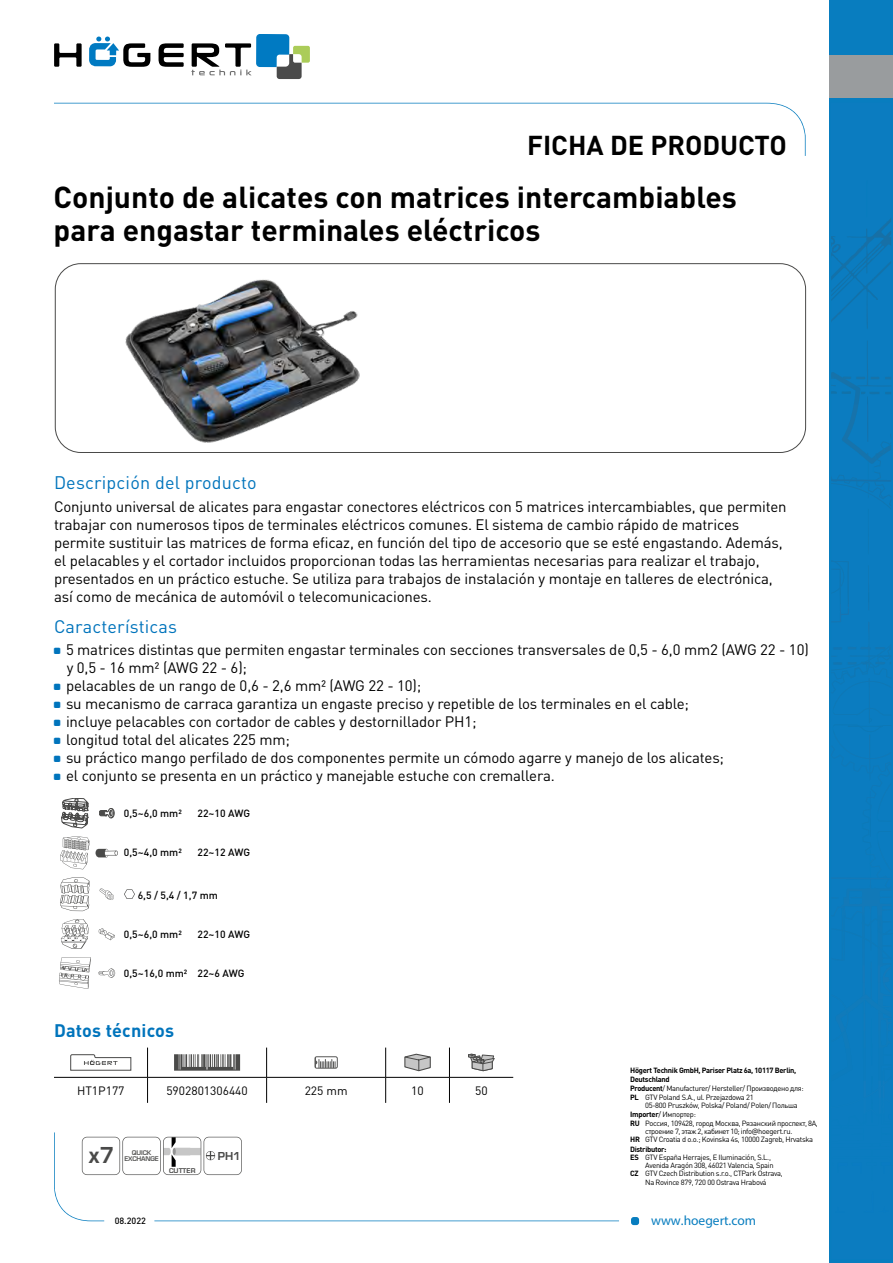
<style>
.page{position:relative;width:893px;height:1263px;background:#fff}
.page>*{position:absolute;margin:0;border:0;box-sizing:border-box;transform-origin:0 0}
.t1{font:700 30px/33px "DIN Pro";color:#000}
.t2{font:700 27px "DIN Pro";color:#000}
.t3{font:700 21.3px "Euromode";color:#4a4a49}
.t4{font:18px "DIN Pro";letter-spacing:.01em;color:#0074bc}
.t5{font:700 18px "DIN Pro";letter-spacing:.01em;color:#0074bc}
.t6{font:15px/18px "DIN Pro";letter-spacing:-.01em;color:#000}
.t7{font:13.5px "Myriad Pro";color:#087dbf}
.t8{font:12px "DIN Pro";color:#000}
.t9{font:700 10.65px "Euromode";color:#4a4a49}
.t10{font:500 10.35px "DIN Pro";color:#000}
.t11{font:500 9px "DIN Pro";color:#000}
.t12{font:7.5px/8.2px "DIN Pro";letter-spacing:-.04em;color:#000}
.t13{font:700 7.5px/8.2px "DIN Pro";letter-spacing:-.04em;color:#000}
.t14{font:700 6.3px/6.8px "Euromode";letter-spacing:-.025em;color:#575756;text-align:center}
.t15{font:700 6.3px "Euromode";color:#4a4a49;scale:1.05 1}
.s1{font-weight:700}
.s2{font-family:"Open Sans"}
</style>
<div class="page">
<svg style="left:54px;top:43px;width:28px;height:24px"></svg>
<svg style="left:159px;top:43px;width:25px;height:24px"></svg>
<svg style="left:89px;top:37px;width:61px;height:30px"></svg>
<svg style="left:191px;top:34px;width:119px;height:45px"></svg>
<svg style="left:54px;top:103px;width:752px;height:53px"></svg>
<div style="left:631px;top:1217px;width:8px;height:8px;background:#087dbf;border-radius:3px"></div>
<svg style="left:54px;top:1132px;width:565px;height:89px"></svg>
<div style="left:830px;top:0;width:63px;height:1263px;background:#087dbf"></div>
<img style="left:831px;top:273px;width:50px;height:56px">
<img style="left:867px;top:222px;width:24px;height:44px">
<img style="left:831px;top:222px;width:56px;height:42px">
<svg style="left:831px;top:341px;width:60px;height:565px"></svg>
<img style="left:863px;top:906px;width:28px;height:76px">
<img style="left:831px;top:877px;width:60px;height:2px">
<img style="left:848px;top:647px;width:43px;height:3px">
<div style="left:830px;top:56px;width:63px;height:42px;background:#999c9e"></div>
<hr style="left:54px;top:1077px;width:94px;height:1px;background:#000">
<hr style="left:148px;top:1077px;width:119px;height:1px;background:#000">
<svg style="left:147px;top:1077px;width:1px;height:26px"></svg>
<hr style="left:267px;top:1077px;width:119px;height:1px;background:#000">
<svg style="left:266px;top:1077px;width:1px;height:26px"></svg>
<hr style="left:386px;top:1077px;width:63px;height:1px;background:#000">
<svg style="left:385px;top:1077px;width:1px;height:26px"></svg>
<hr style="left:449px;top:1077px;width:64px;height:1px;background:#000">
<svg style="left:449px;top:1077px;width:1px;height:26px"></svg>
<hr style="left:147px;top:1047px;width:1px;height:30px;background:#000">
<hr style="left:266px;top:1047px;width:1px;height:30px;background:#000">
<hr style="left:385px;top:1047px;width:1px;height:30px;background:#000">
<hr style="left:449px;top:1047px;width:1px;height:30px;background:#000">
<svg style="left:70px;top:1054px;width:61px;height:17px"></svg>
<svg style="left:174px;top:1054px;width:66px;height:17px"></svg>
<div style="left:315px;top:1056px;width:23px;height:12px;border:1px solid #575756;border-radius:2px"></div>
<svg style="left:315px;top:1057px;width:21px;height:11px"></svg>
<svg style="left:404px;top:1054px;width:27px;height:17px"></svg>
<svg style="left:468px;top:1054px;width:27px;height:17px"></svg>
<svg style="left:82px;top:1137px;width:160px;height:38px"></svg>
<img style="left:125px;top:279px;width:235px;height:164px">
<div style="left:55px;top:263px;width:751px;height:190px;border:1px solid #4a4a49;border-radius:26px"></div>
<svg style="left:61px;top:798px;width:27px;height:30px"></svg>
<svg style="left:99px;top:808px;width:15px;height:10px"></svg>
<svg style="left:60px;top:836px;width:29px;height:33px"></svg>
<svg style="left:96px;top:849px;width:22px;height:8px"></svg>
<svg style="left:60px;top:877px;width:30px;height:34px"></svg>
<svg style="left:100px;top:888px;width:14px;height:12px"></svg>
<svg style="left:124px;top:889px;width:11px;height:10px"></svg>
<svg style="left:61px;top:919px;width:28px;height:30px"></svg>
<svg style="left:99px;top:928px;width:16px;height:12px"></svg>
<svg style="left:59px;top:957px;width:32px;height:32px"></svg>
<svg style="left:98px;top:969px;width:17px;height:8px"></svg>
<h2 class="t2" style="left:527px;top:126px;width:261px">FICHA DE PRODUCTO</h2>
<h1 class="t1" style="left:54px;top:179px;width:685px">Conjunto de alicates con matrices intercambiables para engastar terminales eléctricos</h1>
<p class="t4" style="left:54px;top:471px;width:204px">Descripción del producto</p>
<p class="t6" style="left:54px;top:497px;width:734px">Conjunto universal de alicates para engastar conectores eléctricos con 5 matrices intercambiables, que permiten trabajar con numerosos tipos de terminales eléctricos comunes. El sistema de cambio rápido de matrices permite sustituir las matrices de forma eficaz, en función del tipo de accesorio que se esté engastando. Además, el pelacables y el cortador incluidos proporcionan todas las herramientas necesarias para realizar el trabajo, presentados en un práctico estuche. Se utiliza para trabajos de instalación y montaje en talleres de electrónica, así como de mecánica de automóvil o telecomunicaciones.</p>
<p class="t4" style="left:54px;top:614px;width:124px">Características</p>
<p class="t6" style="left:66px;top:640px;width:744px">5 matrices distintas que permiten engastar terminales con secciones transversales de 0,5 - 6,0 mm2 (AWG 22 - 10) y 0,5 - 16 mm² (AWG 22 - 6);<br>pelacables de un rango de 0,6 - 2,6 mm² (AWG 22 - 10);<br>su mecanismo de carraca garantiza un engaste preciso y repetible de los terminales en el cable;<br>incluye pelacables con cortador de cables y destornillador PH1;<br>longitud total del alicates 225 mm;<br>su práctico mango perfilado de dos componentes permite un cómodo agarre y manejo de los alicates;<br>el conjunto se presenta en un práctico y manejable estuche con cremallera.</p>
<p class="t10" style="left:124px;top:805px;width:59px">0,5~6,0 mm2</p>
<p class="t10" style="left:198px;top:805px;width:54px">22~10 AWG</p>
<p class="t10" style="left:124px;top:844px;width:59px">0,5~4,0 mm2</p>
<p class="t10" style="left:198px;top:844px;width:54px">22~12 AWG</p>
<p class="t10" style="left:138px;top:887px;width:82px">6,5 / 5,4 / 1,7 mm</p>
<p class="t10" style="left:124px;top:926px;width:59px">0,5~6,0 mm2</p>
<p class="t10" style="left:198px;top:926px;width:54px">22~10 AWG</p>
<p class="t10" style="left:124px;top:964px;width:122px">0,5~16,0 mm2 22~6 AWG</p>
<p class="t5" style="left:54px;top:1018px;width:122px">Datos técnicos</p>
<p class="t8" style="left:77px;top:1082px;width:49px">HT1P177</p>
<p class="t8" style="left:166px;top:1082px;width:83px">5902801306440</p>
<p class="t8" style="left:305px;top:1082px;width:44px">225 mm</p>
<p class="t8" style="left:411px;top:1082px;width:14px">10</p>
<p class="t8" style="left:475px;top:1082px;width:14px">50</p>
<h3 class="t3" style="left:89px;top:1142px;width:27px">x7</h3>
<p class="t14" style="left:124px;top:1149px;width:36px">QUICK<br>EXCHANGE</p>
<p class="t15" style="left:169px;top:1167px;width:27px">CUTTER</p>
<p class="t9" style="left:218px;top:1149px;width:25px">PH1</p>
<p class="t13" style="left:630px;top:1066px;width:168px">Högert Technik GmbH, Pariser Platz 6a, 10117 Berlin,<br>Deutschland</p>
<p class="t12" style="left:630px;top:1084px;width:175px"><span class="s1">Producent</span>/ Manufacturer/ Hersteller/ Производено для:<br><span class="s1">PL</span> GTV Poland S.A., ul. Przejazdowa 21</p>
<p class="t12" style="left:630px;top:1100px;width:169px;line-height:9.4px;text-indent:15px">05-800 Pruszków, Polska/ Poland/ Polen/ Польша<br><span class="s1">Importer</span>/ Импортер:</p>
<p class="t12" style="left:630px;top:1118px;width:189px"><span class="s1">RU</span> Россия, 109428, город Москва, Рязанский проспект, 8А,</p>
<p class="t12" style="left:645px;top:1127px;width:149px">строение 7, этаж 2, кабинет 10; info<span class="s2">@</span>hoegert.ru.</p>
<p class="t12" style="left:630px;top:1135px;width:184px"><span class="s1">HR</span> GTV Croatia d o.o.; Kovinska 4s, 10000 Zagreb, Hrvatska</p>
<p class="t13" style="left:630px;top:1144px;width:38px">Distributor:</p>
<p class="t12" style="left:630px;top:1153px;width:142px"><span class="s1">ES</span> GTV España Herrajes, E Iluminación, S.L.,</p>
<p class="t12" style="left:645px;top:1161px;width:130px">Avenida Aragón 308, 46021 Valencia, Spain</p>
<p class="t12" style="left:630px;top:1169px;width:154px"><span class="s1">CZ</span> GTV Czech Distribution s.r.o., CTPark Ostrava,</p>
<p class="t12" style="left:645px;top:1177px;width:123px">Na Rovince 879, 720 00 Ostrava Hrabová</p>
<p class="t11" style="left:115px;top:1213px;width:33px">08.2022</p>
<p class="t7" style="left:651px;top:1212px;width:107px">www.hoegert.com</p>
</div>
